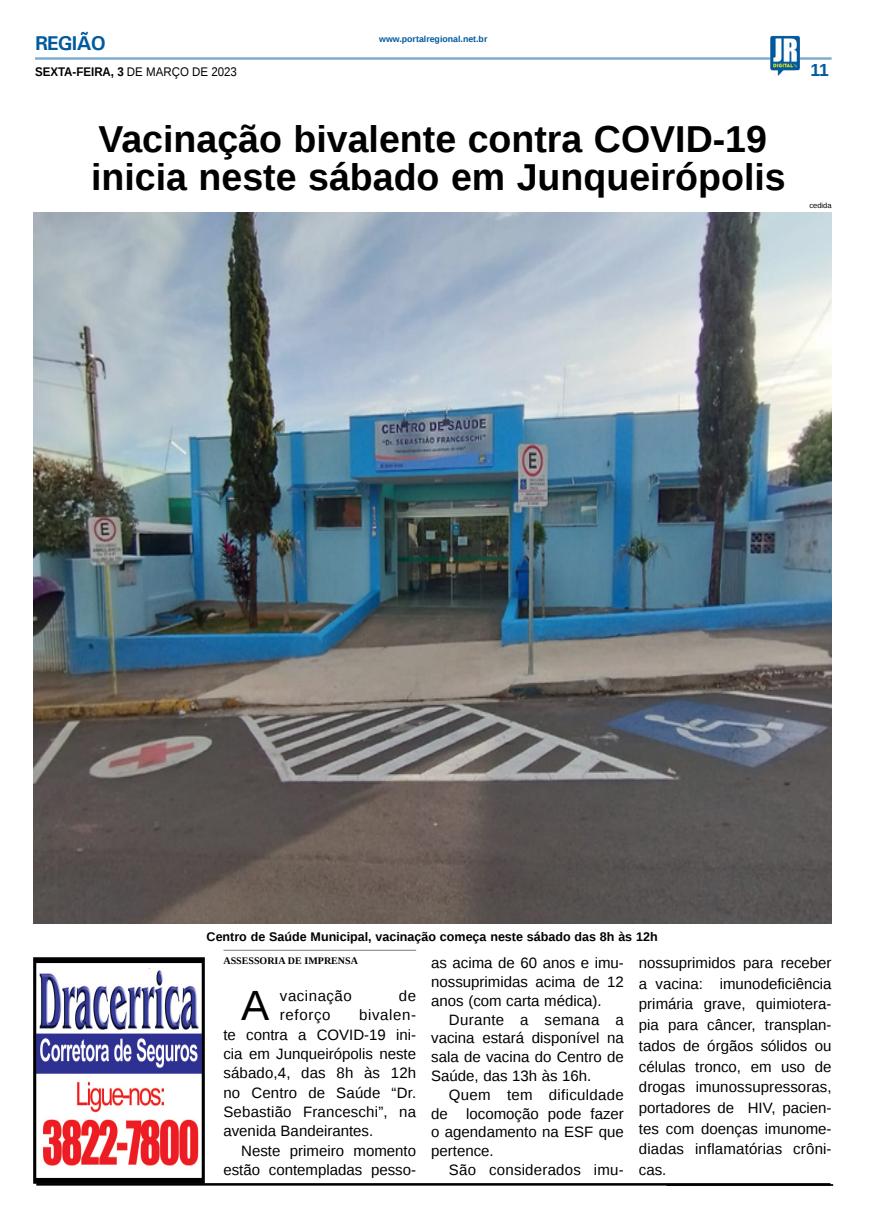
<style>
.page{position:relative;width:869px;height:1223px;background:#fff}
.page>*{position:absolute;margin:0;border:0;box-sizing:border-box;transform-origin:0 0}
.MATÉRIA{font:42.25px "Liberation Sans";color:#000}
.TÍTULO{font:700 37.5px "Liberation Sans";color:#000}
.TITULO_PG{font:700 20px "Univers";letter-spacing:-.04em;color:#005a9e}
.TÍTULO-2{font:700 17.5px "Liberation Sans";color:#005a9e}
.MATÉRIA-2{font:15px/20.8px "Liberation Sans";color:#000;text-align:justify}
.MATÉRIA-3{font:15px "Liberation Sans";letter-spacing:.035em;color:#000}
.MATÉRIA-4{font:15px "Liberation Sans";letter-spacing:.045em;color:#000}
.LEGENDA{font:700 12.5px "Liberation Sans";color:#000}
.LEGENDA-2{font:700 12.5px "Liberation Sans";color:#000;scale:.92 1}
.CRÉDITO_NOME{font:700 10px "Liberation Serif";color:#000}
.DATA_PG{font:700 8.75px "Liberation Sans";color:#005a9e}
.CRÉDITO_FOTO{font:7.5px "Liberation Sans";color:#000}
.s1{font-weight:400}
</style>
<div class="page">
<hr style="left:35px;top:57px;width:796px;height:3px;background:#005a9e">
<img style="left:769px;top:36px;width:30px;height:40px">
<img style="left:34px;top:957px;width:170px;height:226px">
<hr style="left:666px;top:1184px;width:166px;height:1px;background:#000">
<hr style="left:36px;top:1183px;width:794px;height:2px;background:#000">
<img style="left:34px;top:213px;width:797px;height:710px">
<hr style="left:223px;top:949px;width:193px;height:2px;background:#939598">
<p class="TITULO_PG" style="left:35px;top:31px;width:72px">REGIÃO</p>
<p class="LEGENDA-2" style="left:35px;top:63px;width:221px">SEXTA-FEIRA, 3 <span class="s1">DE MARÇO DE 2023</span></p>
<p class="DATA_PG" style="left:379px;top:33px;width:110px">www.portalregional.net.br</p>
<p class="TÍTULO" style="left:98px;top:113px;width:669px">Vacinação bivalente contra COVID-19</p>
<p class="TÍTULO" style="left:91px;top:151px;width:695px">inicia neste sábado em Junqueirópolis</p>
<p class="TÍTULO-2" style="left:810px;top:58px;width:20px">11</p>
<p class="CRÉDITO_FOTO" style="left:809px;top:201px;width:24px">cedida</p>
<p class="LEGENDA" style="left:206px;top:928px;width:452px">Centro de Saúde Municipal, vacinação começa neste sábado das 8h às 12h</p>
<p class="CRÉDITO_NOME" style="left:223px;top:953px;width:136px">ASSESSORIA DE IMPRENSA</p>
<p class="MATÉRIA" style="left:241px;top:981px;width:30px">A</p>
<p class="MATÉRIA-3" style="left:280px;top:987px;width:73px">vacinação</p>
<p class="MATÉRIA-2" style="left:399px;top:986px;width:19px">de</p>
<p class="MATÉRIA-2" style="left:223px;top:1005px;width:194px;line-height:19.4px;text-indent:135px">bivalen&shy;te contra a COVID-19 ini&shy;cia em Junqueirópolis neste sábado,4, das 8h às 12h no Centro de Saúde “Dr.<br>Sebastião Franceschi”, na avenida Bandeirantes.</p>
<p class="MATÉRIA-2" style="left:223px;top:1141px;width:194px;line-height:19.4px;text-align:right">Neste primeiro momento estão contempladas pesso-</p>
<p class="MATÉRIA-4" style="left:280px;top:1006px;width:52px">reforço</p>
<p class="MATÉRIA-2" style="left:431px;top:954px;width:194px;line-height:18.9px">as acima de 60 anos e imu&shy;nossuprimidas acima de 12 anos (com carta médica).</p>
<p class="MATÉRIA-2" style="left:431px;top:1010px;width:194px;line-height:18.9px;text-indent:18px">Durante a semana a vacina estará disponível na sala de vacina do Centro de Saúde, das 13h às 16h.</p>
<p class="MATÉRIA-2" style="left:431px;top:1085px;width:194px;line-height:18.9px;text-indent:18px">Quem tem dificuldade de locomoção pode fazer o agendamento na ESF que pertence.</p>
<p class="MATÉRIA-2" style="left:448px;top:1160px;width:176px">São considerados imu-</p>
<p class="MATÉRIA-2" style="left:638px;top:953px;width:194px">nossuprimidos para receber a vacina: imunodeficiência primária grave, quimiotera&shy;pia para câncer, transplan&shy;tados de órgãos sólidos ou células tronco, em uso de drogas imunossupressoras, portadores de HIV, pacien&shy;tes com doenças imunome&shy;diadas inflamatórias crôni&shy;cas.</p>
</div>
